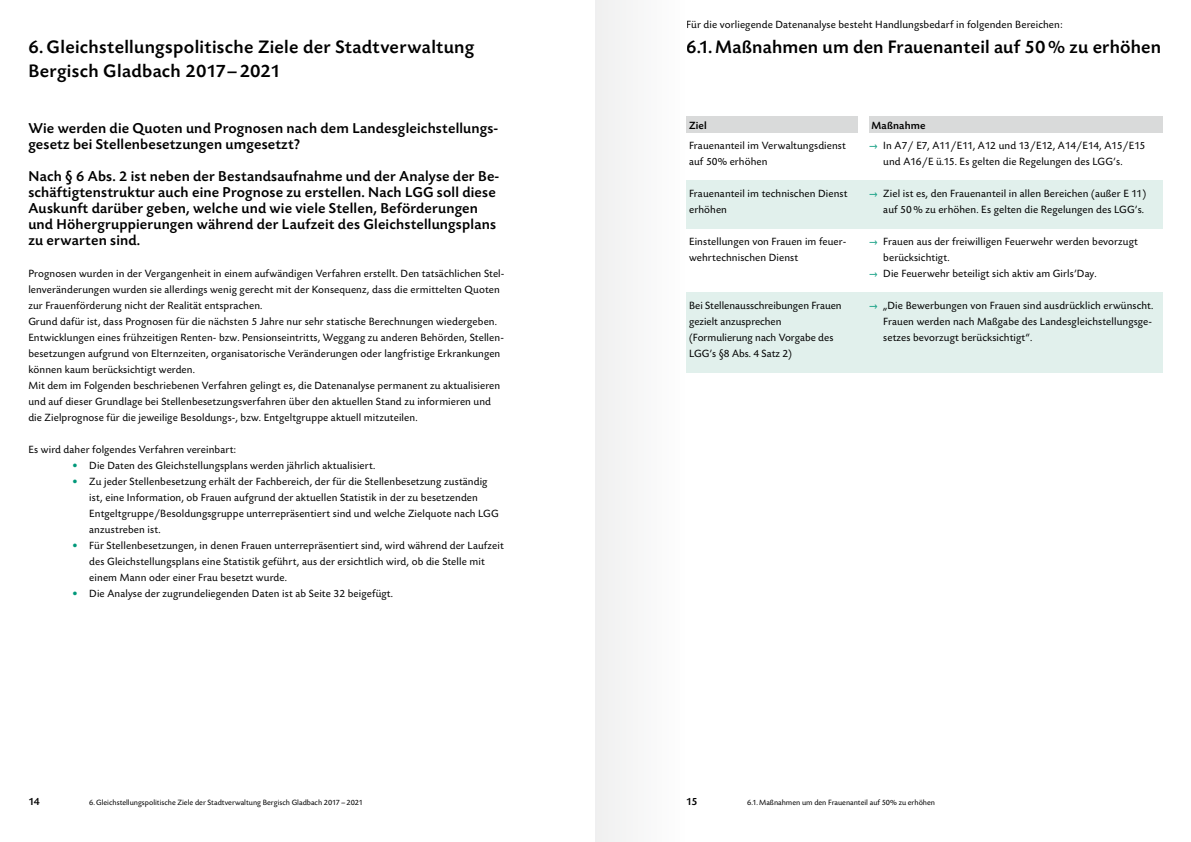
<style>
.page{position:relative;width:1191px;height:842px;background:#fff}
.page>*{position:absolute;margin:0;border:0;box-sizing:border-box;transform-origin:0 0}
.t1{font:500 19px/24px "Today Sans BEFOP";letter-spacing:.015em;color:#000}
.t2{font:500 15px/16px "Today Sans BEFOP";letter-spacing:.01em;color:#000}
.t3{font:11px/16px "Today Sans BEFOP";letter-spacing:.01em;color:#000}
.t4{font:500 11px "Today Sans BEFOP";letter-spacing:.01em;color:#000}
.t5{font:8px "Today Sans BEFOP";color:#000}
.s1{color:#00987a}
.s2{font-weight:500}
</style>
<div class="page">
<div style="left:686px;top:181px;width:476px;height:48px;background:#e1f0ec"></div>
<div style="left:686px;top:293px;width:476px;height:80px;background:#e1f0ec"></div>
<div style="left:686px;top:117px;width:171px;height:16px;background:#d9dada"></div>
<div style="left:869px;top:117px;width:293px;height:16px;background:#d9dada"></div>
<div style="left:595px;top:0;width:91px;height:842px;background:#f7f7f7"></div>
<h1 class="t1" style="left:28px;top:35px;width:447px">6. Gleichstellungspolitische Ziele der Stadtverwaltung<br>Bergisch Gladbach 2017–2021</h1>
<h2 class="t2" style="left:28px;top:120px;width:471px">Wie werden die Quoten und Prognosen nach dem Landesgleichstellungs&shy;gesetz bei Stellenbesetzungen umgesetzt?</h2>
<p class="t2" style="left:28px;top:168px;width:472px">Nach § 6 Abs. 2 ist neben der Bestandsaufnahme und der Analyse der Be&shy;schäftigtenstruktur auch eine Prognose zu erstellen. Nach LGG soll diese Auskunft darüber geben, welche und wie viele Stellen, Beförderungen und Höhergruppierungen während der Laufzeit des Gleichstellungsplans zu erwarten sind.</p>
<p class="t3" style="left:28px;top:266px;width:477px">Prognosen wurden in der Vergangenheit in einem aufwändigen Verfahren erstellt. Den tatsächlichen Stel&shy;lenveränderungen wurden sie allerdings wenig gerecht mit der Konsequenz, dass die ermittelten Quoten zur Frauenförderung nicht der Realität entsprachen.<br>Grund dafür ist, dass Prognosen für die nächsten 5 Jahre nur sehr statische Berechnungen wiedergeben.<br>Entwicklungen eines frühzeitigen Renten- bzw. Pensionseintritts, Weggang zu anderen Behörden, Stellen&shy;besetzungen aufgrund von Elternzeiten, organisatorische Veränderungen oder langfristige Erkrankungen können kaum berücksichtigt werden.<br>Mit dem im Folgenden beschriebenen Verfahren gelingt es, die Datenanalyse permanent zu aktualisieren und auf dieser Grundlage bei Stellenbesetzungsverfahren über den aktuellen Stand zu informieren und die Zielprognose für die jeweilige Besoldungs-, bzw. Entgeltgruppe aktuell mitzuteilen.</p>
<p class="t3" style="left:28px;top:442px;width:209px">Es wird daher folgendes Verfahren vereinbart:</p>
<p class="t3" style="left:72px;top:458px;width:305px"><span class="s1">•</span> Die Daten des Gleichstellungsplans werden jährlich aktualisiert.</p>
<p class="t3" style="left:89px;top:474px;width:411px;text-indent:-17px"><span class="s1">•</span> Zu jeder Stellenbesetzung erhält der Fachbereich, der für die Stellenbesetzung zuständig ist, eine Information, ob Frauen aufgrund der aktuellen Statistik in der zu besetzenden Entgeltgruppe/Besoldungsgruppe unterrepräsentiert sind und welche Zielquote nach LGG anzustreben ist.</p>
<p class="t3" style="left:89px;top:538px;width:416px;text-indent:-17px"><span class="s1">•</span> Für Stellenbesetzungen, in denen Frauen unterrepräsentiert sind, wird während der Laufzeit des Gleichstellungsplans eine Statistik geführt, aus der ersichtlich wird, ob die Stelle mit einem Mann oder einer Frau besetzt wurde.</p>
<p class="t3" style="left:72px;top:586px;width:322px"><span class="s1">•</span> Die Analyse der zugrundeliegenden Daten ist ab Seite 32 beigefügt.</p>
<p class="t3" style="left:686px;top:17px;width:378px">Für die vorliegende Datenanalyse besteht Handlungsbedarf in folgenden Bereichen:</p>
<h1 class="t1" style="left:686px;top:35px;width:476px">6.1. Maßnahmen um den Frauenanteil auf 50 % zu erhöhen</h1>
<p class="t4" style="left:689px;top:120px;width:19px">Ziel</p>
<p class="t3" style="left:689px;top:138px;width:158px">Frauenanteil im Verwaltungsdienst auf 50% erhöhen</p>
<p class="t3" style="left:689px;top:186px;width:160px">Frauenanteil im technischen Dienst erhöhen</p>
<p class="t3" style="left:689px;top:234px;width:159px">Einstellungen von Frauen im feuer&shy;wehrtechnischen Dienst</p>
<p class="t3" style="left:689px;top:298px;width:154px">Bei Stellenausschreibungen Frauen gezielt anzusprechen (Formulierung nach Vorgabe des<br>LGG’s §8 Abs. 4 Satz 2)</p>
<p class="t3" style="left:869px;top:116px;width:278px;line-height:19.9px"><span class="s2">Maßnahme<br></span><span class="s1">—›</span> In A7/ E7, A11/E11, A12 und 13/E12, A14/E14, A15/E15</p>
<p class="t3" style="left:883px;top:154px;width:241px">und A16/E ü.15. Es gelten die Regelungen des LGG’s.</p>
<p class="t3" style="left:869px;top:186px;width:278px;text-align:right"><span class="s1">—›</span> Ziel ist es, den Frauenanteil in allen Bereichen (außer E 11) auf 50 % zu erhöhen. Es gelten die Regelungen des LGG’s.</p>
<p class="t3" style="left:869px;top:234px;width:270px"><span class="s1">—›</span> Frauen aus der freiwilligen Feuerwehr werden bevorzugt</p>
<p class="t3" style="left:883px;top:250px;width:68px">berücksichtigt.</p>
<p class="t3" style="left:869px;top:266px;width:229px"><span class="s1">—›</span> Die Feuerwehr beteiligt sich aktiv am Girls’Day.</p>
<p class="t3" style="left:883px;top:298px;width:272px;text-indent:-14px"><span class="s1">—›</span> „Die Bewerbungen von Frauen sind ausdrücklich erwünscht.<br>Frauen werden nach Maßgabe des Landesgleichstellungsge&shy;setzes bevorzugt berücksichtigt“.</p>
<p class="t4" style="left:28px;top:795px;width:13px">14</p>
<p class="t5" style="left:89px;top:798px;width:275px">6.Gleichstellungspolitische Ziele der Stadtverwaltung Bergisch Gladbach 2017–2021</p>
<p class="t4" style="left:686px;top:795px;width:13px">15</p>
<p class="t5" style="left:747px;top:798px;width:189px">6.1.Maßnahmen um den Frauenanteil auf 50% zu erhöhen</p>
</div>
